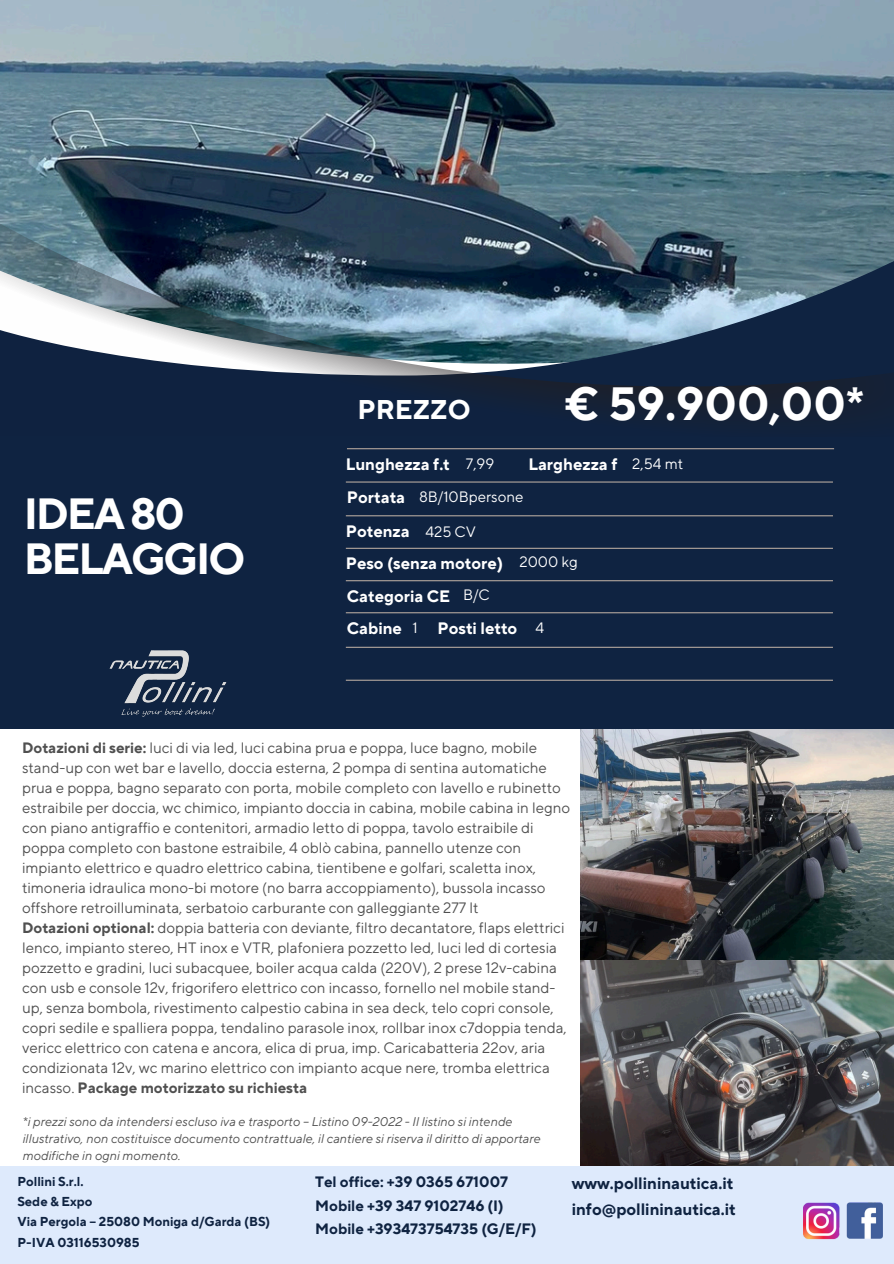
<style>
.page{position:relative;width:894px;height:1264px;background:#fff}
.page>*{position:absolute;margin:0;border:0;box-sizing:border-box;transform-origin:0 0}
.t1{font:700 46.5px "TT Norms Pro";color:#fff}
.t2{font:700 43.5px/45px "TT Norms Pro";letter-spacing:-.05em;color:#fff}
.t3{font:700 27px "TT Norms Pro";color:#fff}
.t4{font:700 16.5px "TT Norms Pro";color:#fff}
.t5{font:700 16.5px/25.8px "TT Norms Pro";color:#0f2341}
.t6{font:15px/20px "TT Norms Pro";color:#505050}
.t7{font:700 15px/23.7px "TT Norms Pro";color:#0f2341}
.t8{font:15px "TT Norms Pro";color:#fff}
.t9{font:700 12.9px "TT Norms Pro";color:#0f2341}
.t10{font:italic 12.6px/16.8px "TT Norms Pro";color:#505050}
.s1{font-weight:700}
</style>
<div class="page">
<img style="left:0;top:0;width:893px;height:208px">
<img style="left:580px;top:728px;width:312px;height:438px">
<div style="left:0;top:496px;width:893px;height:232px;background:#0f2341"></div>
<div style="left:0;top:1166px;width:893px;height:97px;background:#deeafc"></div>
<div style="left:0;top:467px;width:893px;height:29px;background:#0f2341"></div>
<svg style="left:0;top:208px;width:893px;height:259px;background:#3b5166"></svg>
<hr style="left:347px;top:448px;width:486px;height:1px;background:#b2a69d">
<hr style="left:346px;top:481px;width:486px;height:1px;background:#b2a69d">
<hr style="left:346px;top:515px;width:486px;height:1px;background:#b2a69d">
<hr style="left:346px;top:547px;width:486px;height:2px;background:#b2a69d">
<hr style="left:346px;top:580px;width:486px;height:1px;background:#b2a69d">
<hr style="left:346px;top:612px;width:486px;height:1px;background:#b2a69d">
<hr style="left:346px;top:646px;width:486px;height:2px;background:#b2a69d">
<hr style="left:346px;top:679px;width:486px;height:1px;background:#b2a69d">
<img style="left:803px;top:1202px;width:36px;height:37px">
<img style="left:846px;top:1202px;width:36px;height:36px">
<img style="left:104px;top:650px;width:128px;height:79px">
<h5 class="t3" style="left:357px;top:393px;width:115px">PREZZO</h5>
<h6 class="t1" style="left:565px;top:376px;width:301px">€ 59.900,00*</h6>
<p class="t2" style="left:24px;top:493px;width:223px">IDEA 80<br>BELAGGIO</p>
<h4 class="t4" style="left:346px;top:455px;width:105px">Lunghezza f.t</h4>
<h5 class="t8" style="left:466px;top:455px;width:30px">7,99</h5>
<h1 class="t4" style="left:528px;top:454px;width:90px">Larghezza f</h1>
<h6 class="t8" style="left:632px;top:455px;width:52px">2,54 mt</h6>
<h5 class="t4" style="left:347px;top:487px;width:60px">Portata</h5>
<h4 class="t8" style="left:419px;top:488px;width:106px">8B/10Bpersone</h4>
<h5 class="t4" style="left:346px;top:521px;width:65px">Potenza</h5>
<h4 class="t8" style="left:425px;top:522px;width:52px">425 CV</h4>
<h5 class="t4" style="left:346px;top:553px;width:159px">Peso (senza motore)</h5>
<h6 class="t8" style="left:519px;top:553px;width:60px">2000 kg</h6>
<p class="t4" style="left:347px;top:586px;width:105px">Categoria CE</p>
<p class="t8" style="left:463px;top:585px;width:28px">B/C</p>
<p class="t4" style="left:347px;top:618px;width:56px">Cabine</p>
<h5 class="t8" style="left:412px;top:618px;width:7px">1</h5>
<h5 class="t4" style="left:437px;top:618px;width:81px">Posti letto</h5>
<p class="t8" style="left:535px;top:619px;width:10px">4</p>
<h5 class="t6" style="left:22px;top:738px;width:549px"><span class="s1">Dotazioni di serie:</span> luci di via led, luci cabina prua e poppa, luce bagno, mobile stand-up con wet bar e lavello, doccia esterna, 2 pompa di sentina automatiche prua e poppa, bagno separato con porta, mobile completo con lavello e rubinetto estraibile per doccia, wc chimico, impianto doccia in cabina, mobile cabina in legno con piano antigraffio e contenitori, armadio letto di poppa, tavolo estraibile di poppa completo con bastone estraibile, 4 oblò cabina, pannello utenze con impianto elettrico e quadro elettrico cabina, tientibene e golfari, scaletta inox, timoneria idraulica mono-bi motore (no barra accoppiamento), bussola incasso offshore retroilluminata, serbatoio carburante con galleggiante 277 lt<br><span class="s1">Dotazioni optional:</span> doppia batteria con deviante, filtro decantatore, flaps elettrici lenco, impianto stereo, HT inox e VTR, plafoniera pozzetto led, luci led di cortesia pozzetto e gradini, luci subacquee, boiler acqua calda (220V), 2 prese 12v-cabina con usb e console 12v, frigorifero elettrico con incasso, fornello nel mobile stand&shy;up, senza bombola, rivestimento calpestio cabina in sea deck, telo copri console, copri sedile e spalliera poppa, tendalino parasole inox, rollbar inox c7doppia tenda, vericc elettrico con catena e ancora, elica di prua, imp. Caricabatteria 22ov, aria condizionata 12v, wc marino elettrico con impianto acque nere, tromba elettrica incasso. <span class="s1">Package motorizzato su richiesta</span></h5>
<p class="t10" style="left:22px;top:1114px;width:519px">*i prezzi sono da intendersi escluso iva e trasporto – Listino 09-2022 - Il listino si intende illustrativo, non costituisce documento contrattuale, il cantiere si riserva il diritto di apportare modifiche in ogni momento.</p>
<h5 class="t9" style="left:17px;top:1173px;width:67px">Pollini S.r.l.</h5>
<p class="t9" style="left:17px;top:1193px;width:76px">Sede &amp; Expo</p>
<p class="t9" style="left:17px;top:1214px;width:254px">Via Pergola – 25080 Moniga d/Garda (BS)</p>
<h6 class="t9" style="left:17px;top:1234px;width:124px">P-IVA 03116530985</h6>
<p class="t7" style="left:315px;top:1170px;width:223px">Tel office: +39 0365 671007<br>Mobile +39 347 9102746 (I)<br>Mobile +393473754735 (G/E/F)</p>
<p class="t5" style="left:571px;top:1170px;width:165px">www.pollininautica.it info@pollininautica.it</p>
</div>
